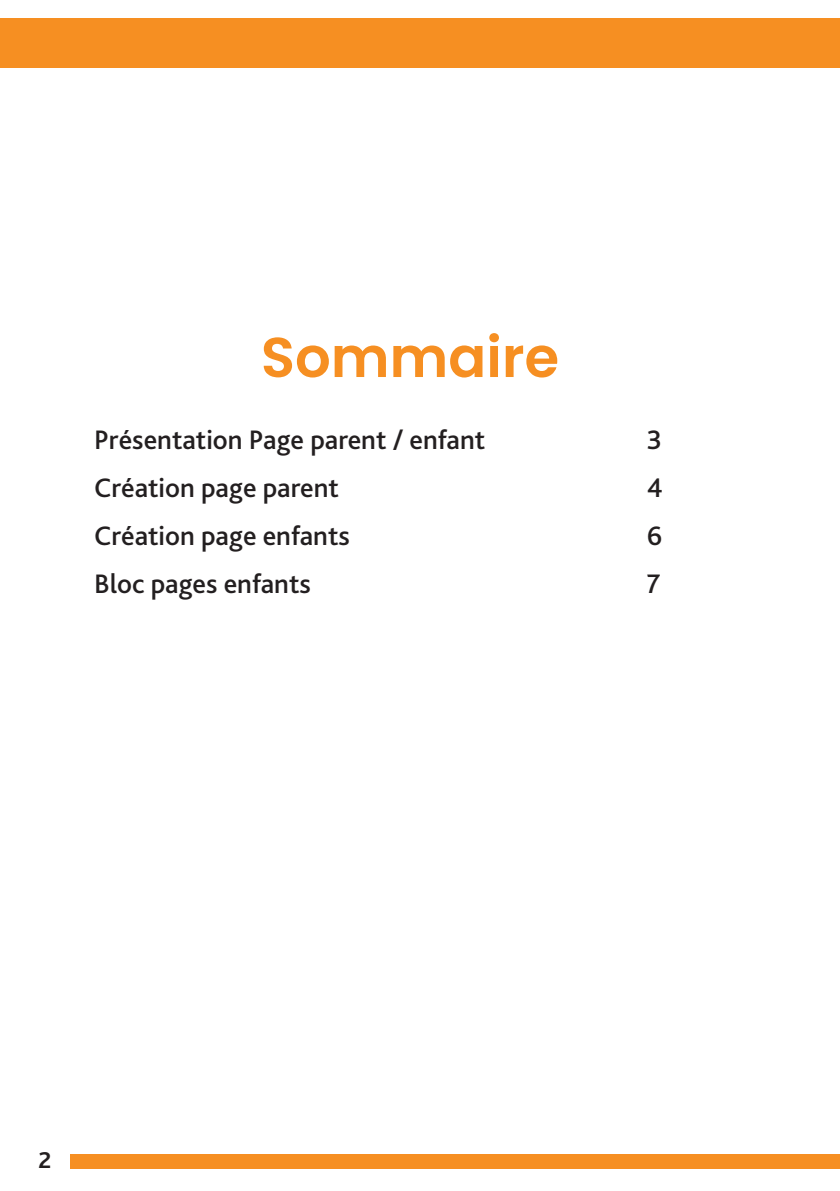
<style>
.page{position:relative;width:840px;height:1191px;background:#fff}
.page>*{position:absolute;margin:0;border:0;box-sizing:border-box;transform-origin:0 0}
.Accroche{font:600 56px "Poppins";color:#f68f22}
.Table_des_matières_-_Nom_du_chapitre{font:500 28px "Bliss Pro";color:#231f20}
.Texte_d_introduction{font:700 24px "Bliss Pro";color:#231f20}
</style>
<div class="page">
<div style="left:70px;top:1154px;width:769px;height:14px;background:#f68f22"></div>
<div style="left:0;top:18px;width:839px;height:50px;background:#f68f22"></div>
<p class="Accroche" style="left:261px;top:325px;width:299px">Sommaire</p>
<p class="Table_des_matières_-_Nom_du_chapitre" style="left:94px;top:422px;width:392px">Présentation Page parent / enfant</p>
<p class="Table_des_matières_-_Nom_du_chapitre" style="left:646px;top:422px;width:17px">3</p>
<p class="Table_des_matières_-_Nom_du_chapitre" style="left:94px;top:470px;width:246px">Création page parent</p>
<p class="Table_des_matières_-_Nom_du_chapitre" style="left:646px;top:470px;width:18px">4</p>
<p class="Table_des_matières_-_Nom_du_chapitre" style="left:94px;top:518px;width:257px">Création page enfants</p>
<p class="Table_des_matières_-_Nom_du_chapitre" style="left:646px;top:518px;width:17px">6</p>
<p class="Table_des_matières_-_Nom_du_chapitre" style="left:94px;top:566px;width:218px">Bloc pages enfants</p>
<p class="Table_des_matières_-_Nom_du_chapitre" style="left:646px;top:566px;width:15px">7</p>
<p class="Texte_d_introduction" style="left:39px;top:1144px;width:14px">2</p>
</div>
